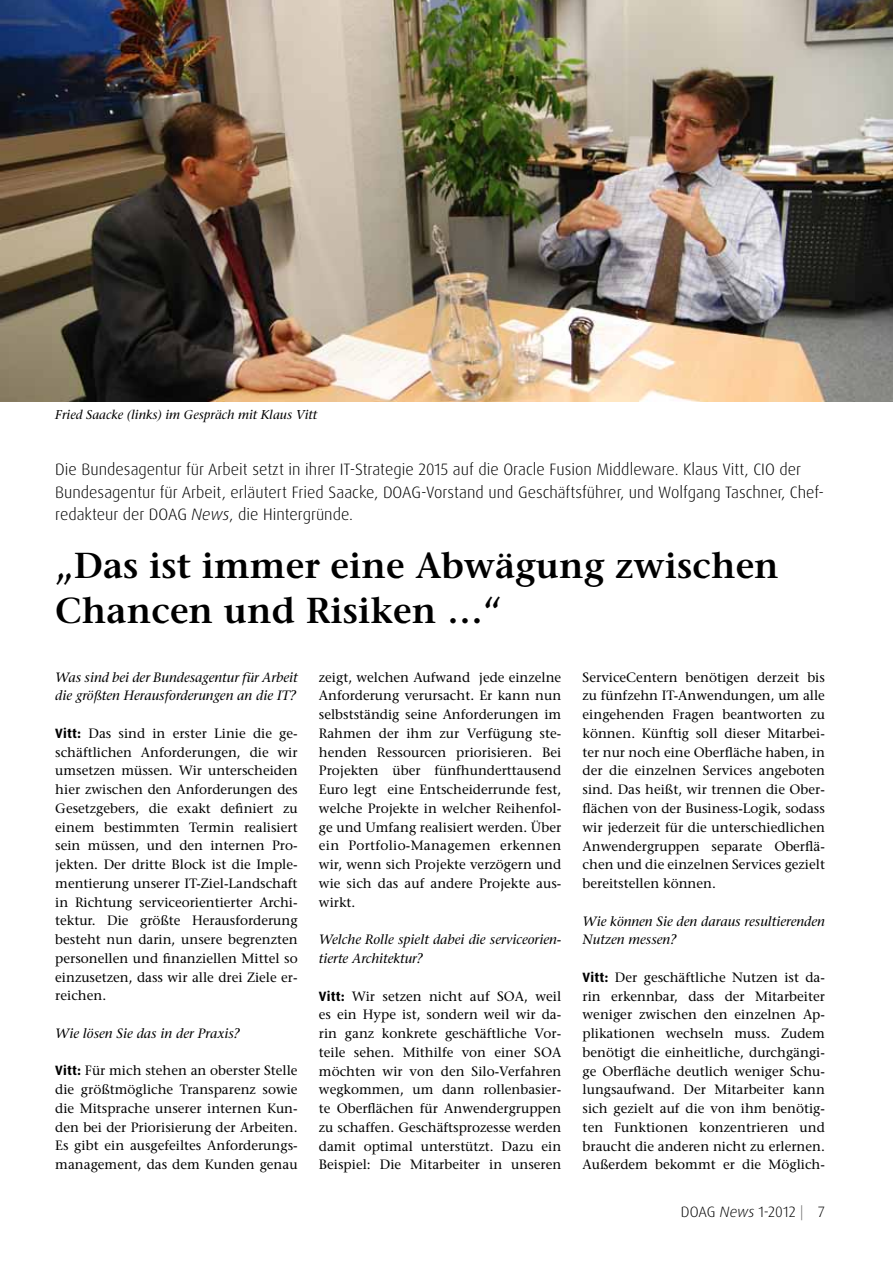
<style>
.page{position:relative;width:893px;height:1263px;background:#fff}
.page>*{position:absolute;margin:0;border:0;box-sizing:border-box;transform-origin:0 0}
.t1{font:600 36px/45px "Stone Serif Std";color:#000}
.t2{font:300 16.5px/22.5px "Dax Pro";color:#000}
.t3{font:300 15px "Dax Pro";color:#000}
.t4{font:500 13.5px/18.8px "Stone Serif Std";color:#000;text-align:justify}
.t5{font:italic 500 13.5px/18.8px "Stone Serif Std";color:#000}
.t6{font:italic 500 12.75px "Stone Serif Std";color:#000}
.s1{font-style:italic}
.s2{font-family:"Dax Pro";font-weight:700}
.s3{color:#6f6f6e}
</style>
<div class="page">
<img style="left:0;top:0;width:893px;height:401px">
<p class="t6" style="left:55px;top:407px;width:263px">Fried Saacke (links) im Gespräch mit Klaus Vitt</p>
<p class="t2" style="left:55px;top:458px;width:770px">Die Bundesagentur für Arbeit setzt in ihrer IT-Strategie 2015 auf die Oracle Fusion Middleware. Klaus Vitt, CIO der<br>Bundesagentur für Arbeit, erläutert Fried Saacke, DOAG-Vorstand und Geschäftsführer, und Wolfgang Taschner, Chef&shy;redakteur der DOAG <span class="s1">News</span>, die Hintergründe.</p>
<h1 class="t1" style="left:55px;top:543px;width:725px">„Das ist immer eine Abwägung zwischen<br>Chancen und Risiken …“</h1>
<p class="t5" style="left:55px;top:668px;width:244px">Was sind bei der Bundesagentur für Arbeit die größten Herausforderungen an die IT?</p>
<p class="t4" style="left:55px;top:724px;width:244px"><span class="s2">Vitt:</span> Das sind in erster Linie die ge&shy;schäftlichen Anforderungen, die wir umsetzen müssen. Wir unterscheiden hier zwischen den Anforderungen des Gesetzgebers, die exakt definiert zu einem bestimmten Termin realisiert sein müssen, und den internen Pro&shy;jekten. Der dritte Block ist die Imple&shy;mentierung unserer IT-Ziel-Landschaft in Richtung serviceorientierter Archi&shy;tektur. Die größte Herausforderung besteht nun darin, unsere begrenzten personellen und finanziellen Mittel so einzusetzen, dass wir alle drei Ziele er&shy;reichen.</p>
<p class="t5" style="left:55px;top:1024px;width:186px">Wie lösen Sie das in der Praxis?</p>
<p class="t4" style="left:55px;top:1061px;width:244px"><span class="s2">Vitt:</span> Für mich stehen an oberster Stelle die größtmögliche Transparenz sowie die Mitsprache unserer internen Kun&shy;den bei der Priorisierung der Arbeiten.<br>Es gibt ein ausgefeiltes Anforderungs&shy;management, das dem Kunden genau</p>
<p class="t4" style="left:319px;top:668px;width:244px">zeigt, welchen Aufwand jede einzelne Anforderung verursacht. Er kann nun selbstständig seine Anforderungen im Rahmen der ihm zur Verfügung ste&shy;henden Ressourcen priorisieren. Bei Projekten über fünfhunderttausend Euro legt eine Entscheiderrunde fest, welche Projekte in welcher Reihenfol&shy;ge und Umfang realisiert werden. Über ein Portfolio-Managemen erkennen wir, wenn sich Projekte verzögern und wie sich das auf andere Projekte aus&shy;wirkt.</p>
<p class="t5" style="left:319px;top:930px;width:244px">Welche Rolle spielt dabei die serviceorien&shy;tierte Architektur?</p>
<p class="t4" style="left:319px;top:986px;width:244px"><span class="s2">Vitt:</span> Wir setzen nicht auf SOA, weil es ein Hype ist, sondern weil wir da&shy;rin ganz konkrete geschäftliche Vor&shy;teile sehen. Mithilfe von einer SOA möchten wir von den Silo-Verfahren wegkommen, um dann rollenbasier&shy;te Oberflächen für Anwendergruppen zu schaffen. Geschäftsprozesse werden damit optimal unterstützt. Dazu ein Beispiel: Die Mitarbeiter in unseren</p>
<p class="t4" style="left:583px;top:668px;width:244px">ServiceCentern benötigen derzeit bis zu fünfzehn IT-Anwendungen, um alle eingehenden Fragen beantworten zu können. Künftig soll dieser Mitarbei&shy;ter nur noch eine Oberfläche haben, in der die einzelnen Services angeboten sind. Das heißt, wir trennen die Ober&shy;flächen von der Business-Logik, sodass wir jederzeit für die unterschiedlichen Anwendergruppen separate Oberflä&shy;chen und die einzelnen Services gezielt bereitstellen können.</p>
<p class="t5" style="left:583px;top:911px;width:244px">Wie können Sie den daraus resultierenden<br>Nutzen messen?</p>
<p class="t4" style="left:583px;top:968px;width:244px"><span class="s2">Vitt:</span> Der geschäftliche Nutzen ist da&shy;rin erkennbar, dass der Mitarbeiter weniger zwischen den einzelnen Ap&shy;plikationen wechseln muss. Zudem benötigt die einheitliche, durchgängi&shy;ge Oberfläche deutlich weniger Schu&shy;lungsaufwand. Der Mitarbeiter kann sich gezielt auf die von ihm benötig&shy;ten Funktionen konzentrieren und braucht die anderen nicht zu erlernen.<br>Außerdem bekommt er die Möglich-</p>
<p class="t3" style="left:681px;top:1202px;width:146px">DOAG <span class="s1">News</span> 1-2012 <span class="s3">|</span> 7</p>
</div>
